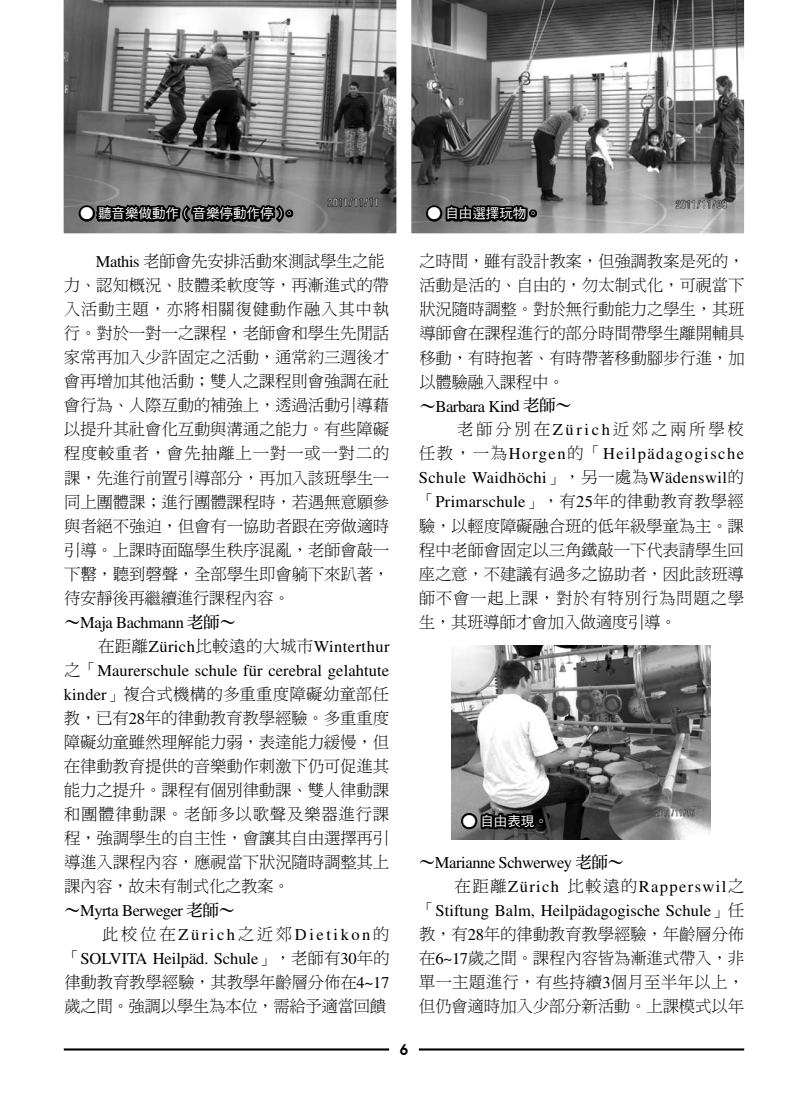
<style>
.page{position:relative;width:808px;height:1106px;background:#fff}
.page>*{position:absolute;margin:0;border:0;box-sizing:border-box;transform-origin:0 0}
.t1{font:16.5px/24px "DF Ming Std W3";letter-spacing:-.015em;color:#000;text-align:justify}
.t2{font:16.5px/24px "Times";letter-spacing:.005em;color:#000;text-align:justify}
.t3{font:16.5px "Times";letter-spacing:-.025em;color:#000}
.t4{font:16.5px "Times";letter-spacing:.025em;color:#000}
.t5{font:16.5px "Times";letter-spacing:.085em;color:#000}
.t6{font:16.5px "Times";letter-spacing:.155em;color:#000}
.t7{font:16.5px "DF Ming Std W3";letter-spacing:.16em;color:#000}
.t8{font:600 15px "Avant Garde";color:#000}
.t9{font:13.5px "DF Hei Std W5";color:#fff}
.s1{font-family:"Times"}
.s2{font-family:"DF Ming Std W7"}
.s3{font-family:"DF Ming Std W3"}
</style>
<div class="page">
<hr style="left:64px;top:1048px;width:325px;height:2px;background:#000">
<hr style="left:419px;top:1048px;width:325px;height:2px;background:#000">
<img style="left:452px;top:645px;width:258px;height:194px">
<svg style="left:411px;top:0;width:334px;height:234px;background:#818181"></svg>
<svg style="left:63px;top:0;width:334px;height:234px;background:#858585"></svg>
<svg style="left:458px;top:809px;width:91px;height:30px;background:#383838"></svg>
<svg style="left:75px;top:146px;width:222px;height:88px;background:#696969"></svg>
<svg style="left:423px;top:155px;width:118px;height:77px;background:#5e5e5e"></svg>
<p class="t9" style="left:80px;top:206px;width:217px">● 聽音樂做動作 ( 音樂停動作停 )。</p>
<p class="t9" style="left:427px;top:206px;width:114px">● 自由選擇玩物。</p>
<p class="t1" style="left:64px;top:249px;width:327px;text-align:left;text-indent:32px"><span class="s1">Mathis</span> 老師會先安排活動來測試學生之能力、認知概況、肢體柔軟度等，再漸進式的帶入活動主題，亦將相關復健動作融入其中執行。對於一對一之課程，老師會和學生先閒話家常再加入少許固定之活動，通常約三週後才會再增加其他活動；雙人之課程則會強調在社會行為、人際互動的補強上，透過活動引導藉以提升其社會化互動與溝通之能力。有些障礙程度較重者，會先抽離上一對一或一對二的課，先進行前置引導部分，再加入該班學生一同上團體課；進行團體課程時，若遇無意願參與者絕不強迫，但會有一協助者跟在旁做適時引導。上課時面臨學生秩序混亂，老師會敲一下罊，聽到磬聲，全部學生即會躺下來趴著，待安靜後再繼續進行課程內容。</p>
<p class="t3" style="left:64px;top:613px;width:173px"><span class="s2">～</span>Maja Bachmann <span class="s2">老師～</span></p>
<p class="t4" style="left:98px;top:637px;width:293px"><span class="s3">在距離</span>Zürich<span class="s3">比較遠的大城市</span>Winterthur</p>
<p class="t2" style="left:64px;top:658px;width:326px"><span class="s3">之「</span>Maurerschule schule für cerebral gelahtute</p>
<p class="t1" style="left:64px;top:681px;width:327px"><span class="s1">kinder</span>」複合式機構的多重重度障礙幼童部任教，已有<span class="s1">28</span>年的律動教育教學經驗。多重重度障礙幼童雖然理解能力弱，表達能力緩慢，但在律動教育提供的音樂動作刺激下仍可促進其能力之提升。課程有個別律動課、雙人律動課和團體律動課。老師多以歌聲及樂器進行課程，強調學生的自主性，會讓其自由選擇再引導進入課程內容，應視當下狀況隨時調整其上課內容，故未有制式化之教案。</p>
<p class="t3" style="left:64px;top:900px;width:173px"><span class="s2">～</span>Myrta Berweger <span class="s2">老師～</span></p>
<p class="t6" style="left:102px;top:924px;width:289px"><span class="s3">此校位在</span>Zürich<span class="s3">之近郊</span>Dietikon<span class="s3">的</span></p>
<p class="t2" style="left:64px;top:946px;width:327px"><span class="s3">「</span>SOLVITA Heilpäd. Schule<span class="s3">」，老師有</span>30<span class="s3">年的</span></p>
<p class="t1" style="left:64px;top:969px;width:327px">律動教育教學經驗，其教學年齡層分佈在<span class="s1">4~17</span>歲之間。強調以學生為本位，需給予適當回饋</p>
<p class="t1" style="left:419px;top:249px;width:327px">之時間，雖有設計教案，但強調教案是死的，活動是活的、自由的，勿太制式化，可視當下狀況隨時調整。對於無行動能力之學生，其班導師會在課程進行的部分時間帶學生離開輔具移動，有時抱著、有時帶著移動腳步行進，加以體驗融入課程中。</p>
<p class="t3" style="left:419px;top:397px;width:154px"><span class="s2">～</span>Barbara Kind <span class="s2">老師～</span></p>
<p class="t7" style="left:457px;top:420px;width:288px">老師分別在<span class="s1">Zürich</span>近郊之兩所學校</p>
<p class="t2" style="left:419px;top:442px;width:327px"><span class="s3">任教，一為</span>Horgen<span class="s3">的「</span>Heilpädagogische Schule Waidhöchi<span class="s3">」，另一處為</span>Wädenswil<span class="s3">的「</span>Primarschule<span class="s3">」，有</span>25<span class="s3">年的律動教育教學經</span></p>
<p class="t1" style="left:419px;top:513px;width:327px">驗，以輕度障礙融合班的低年級學童為主。課程中老師會固定以三角鐵敲一下代表請學生回座之意，不建議有過多之協助者，因此該班導師不會一起上課，對於有特別行為問題之學生，其班導師才會加入做適度引導。</p>
<p class="t9" style="left:462px;top:813px;width:87px">● 自由表現。</p>
<p class="t3" style="left:419px;top:852px;width:207px"><span class="s2">～</span>Marianne Schwerwey <span class="s2">老師～</span></p>
<p class="t5" style="left:455px;top:876px;width:291px"><span class="s3">在距離</span>Zürich <span class="s3">比較遠的</span>Rapperswil<span class="s3">之</span></p>
<p class="t2" style="left:419px;top:898px;width:327px"><span class="s3">「</span>Stiftung Balm, Heilpädagogische Schule<span class="s3">」任</span></p>
<p class="t1" style="left:419px;top:921px;width:327px">教，有<span class="s1">28</span>年的律動教育教學經驗，年齡層分佈在<span class="s1">6~17</span>歲之間。課程內容皆為漸進式帶入，非單一主題進行，有些持續<span class="s1">3</span>個月至半年以上，但仍會適時加入少部分新活動。上課模式以年</p>
<p class="t8" style="left:400px;top:1040px;width:10px">6</p>
</div>
